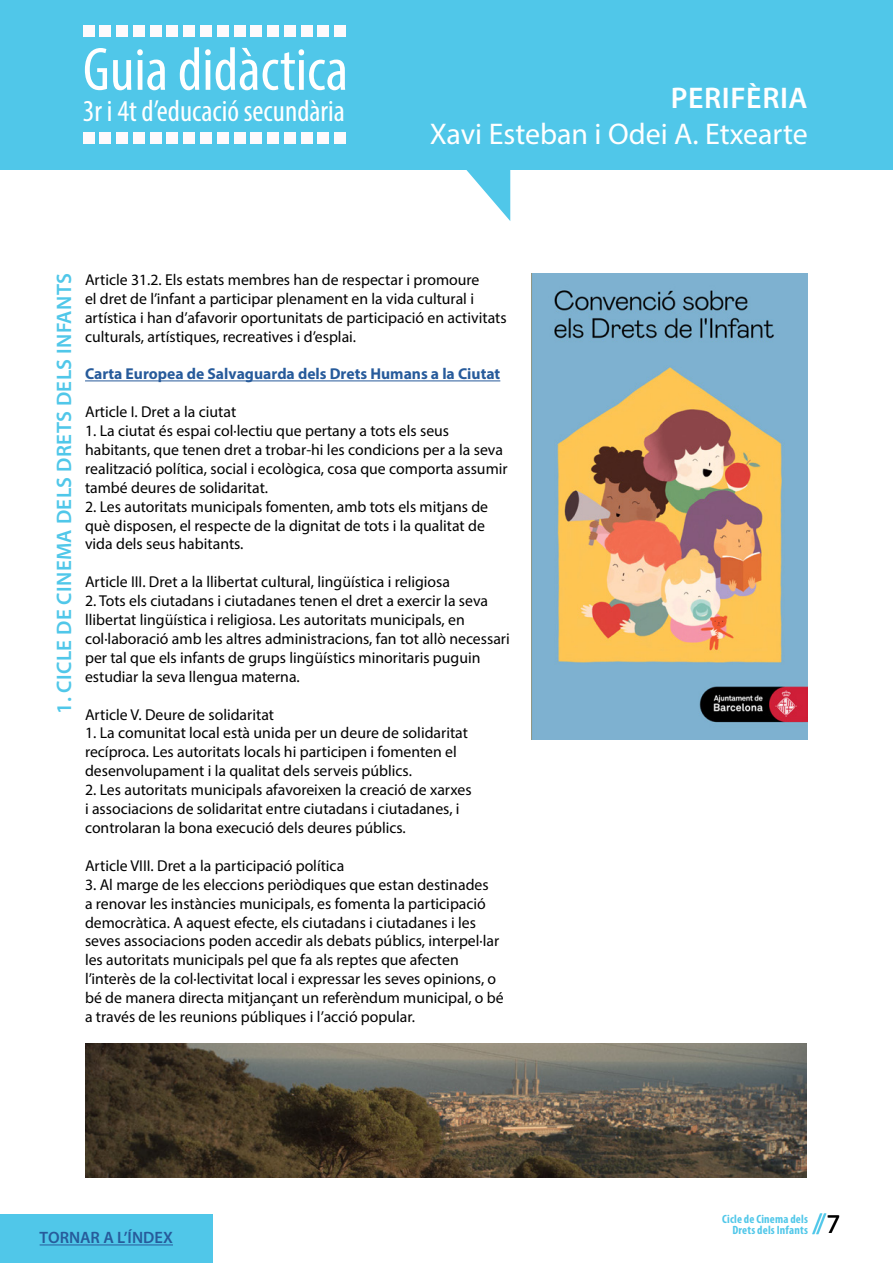
<style>
.page{position:relative;width:893px;height:1263px;background:#fff}
.page>*{position:absolute;margin:0;border:0;box-sizing:border-box;transform-origin:0 0}
.t1{font:condensed 61.5px "Myriad Pro";color:#fff}
.t2{font:condensed 30.45px "Myriad Pro";color:#fff}
.t3{font:30px "Myriad Pro";color:#fff}
.t4{font:600 30px "Myriad Pro";letter-spacing:.02em;color:#fff}
.t5{font:28.5px "Myriad Pro";color:#50c7e9}
.t6{font:600 21px "Myriad Pro";letter-spacing:.02em;color:#50c7e9}
.t7{font:600 16.5px "Myriad Pro";color:#275b9b}
.t8{font:15.75px/18.9px "Myriad Pro";color:#000}
.t9{font:700 15.75px "Myriad Pro";color:#275b9b}
.t10{font:700 condensed 12px/10.5px "Myriad Pro";letter-spacing:.015em;color:#50c7e9;text-align:right}
.s1{font-size:27px;color:#000}
</style>
<div class="page">
<div style="left:0;top:0;width:893px;height:169px;background:#50c7e9"></div>
<svg style="left:459px;top:169px;width:51px;height:52px"></svg>
<div style="left:83px;top:26px;width:11px;height:11px;background:#fefafc"></div>
<div style="left:100px;top:26px;width:11px;height:11px;background:#fefafc"></div>
<div style="left:116px;top:26px;width:12px;height:11px;background:#fefafc"></div>
<div style="left:133px;top:26px;width:12px;height:11px;background:#fefafc"></div>
<div style="left:150px;top:26px;width:11px;height:11px;background:#fefafc"></div>
<div style="left:167px;top:26px;width:11px;height:11px;background:#fefafc"></div>
<div style="left:183px;top:26px;width:12px;height:11px;background:#fefafc"></div>
<div style="left:200px;top:26px;width:12px;height:11px;background:#fefafc"></div>
<div style="left:217px;top:26px;width:11px;height:11px;background:#fefafc"></div>
<div style="left:234px;top:26px;width:11px;height:11px;background:#fefafc"></div>
<div style="left:251px;top:26px;width:11px;height:11px;background:#fefafc"></div>
<div style="left:267px;top:26px;width:12px;height:11px;background:#fefafc"></div>
<div style="left:284px;top:26px;width:12px;height:11px;background:#fefafc"></div>
<div style="left:301px;top:26px;width:11px;height:11px;background:#fefafc"></div>
<div style="left:318px;top:26px;width:11px;height:11px;background:#fefafc"></div>
<div style="left:334px;top:26px;width:12px;height:11px;background:#fefafc"></div>
<div style="left:83px;top:132px;width:11px;height:12px;background:#fefafc"></div>
<div style="left:100px;top:132px;width:11px;height:12px;background:#fefafc"></div>
<div style="left:116px;top:132px;width:12px;height:12px;background:#fefafc"></div>
<div style="left:133px;top:132px;width:12px;height:12px;background:#fefafc"></div>
<div style="left:150px;top:132px;width:11px;height:12px;background:#fefafc"></div>
<div style="left:167px;top:132px;width:11px;height:12px;background:#fefafc"></div>
<div style="left:183px;top:132px;width:12px;height:12px;background:#fefafc"></div>
<div style="left:200px;top:132px;width:12px;height:12px;background:#fefafc"></div>
<div style="left:217px;top:132px;width:11px;height:12px;background:#fefafc"></div>
<div style="left:234px;top:132px;width:11px;height:12px;background:#fefafc"></div>
<div style="left:251px;top:132px;width:11px;height:12px;background:#fefafc"></div>
<div style="left:267px;top:132px;width:12px;height:12px;background:#fefafc"></div>
<div style="left:284px;top:132px;width:12px;height:12px;background:#fefafc"></div>
<div style="left:301px;top:132px;width:11px;height:12px;background:#fefafc"></div>
<div style="left:318px;top:132px;width:11px;height:12px;background:#fefafc"></div>
<div style="left:334px;top:132px;width:12px;height:12px;background:#fefafc"></div>
<div style="left:0;top:1214px;width:213px;height:49px;background:#50c7e9"></div>
<hr style="left:40px;top:1244px;width:133px;height:1px;background:#275b9b">
<hr style="left:85px;top:380px;width:415px;height:1px;background:#275b9b">
<img style="left:531px;top:273px;width:277px;height:467px">
<img style="left:85px;top:1043px;width:722px;height:135px">
<h1 class="t1" style="left:83px;top:32px;width:267px">Guia didàctica</h1>
<h2 class="t2" style="left:83px;top:93px;width:263px">3r i 4t d’educació secundària</h2>
<h3 class="t4" style="left:671px;top:79px;width:138px">PERIFÈRIA</h3>
<h3 class="t3" style="left:430px;top:115px;width:380px">Xavi Esteban i Odei A. Etxearte</h3>
<h3 class="t6" style="left:51px;top:714px;width:442px;rotate:-90deg">1. CICLE DE CINEMA DELS DRETS DELS INFANTS</h3>
<p class="t8" style="left:85px;top:270px;width:423px">Article 31.2. Els estats membres han de respectar i promoure<br>el dret de l’infant a participar plenament en la vida cultural i artística i han d’afavorir oportunitats de participació en activitats culturals, artístiques, recreatives i d’esplai.</p>
<p class="t9" style="left:85px;top:364px;width:417px">Carta Europea de Salvaguarda dels Drets Humans a la Ciutat</p>
<p class="t8" style="left:85px;top:402px;width:153px">Article I. Dret a la ciutat</p>
<p class="t8" style="left:85px;top:421px;width:424px">1. La ciutat és espai col·lectiu que pertany a tots els seus habitants, que tenen dret a trobar-hi les condicions per a la seva realització política, social i ecològica, cosa que comporta assumir també deures de solidaritat.</p>
<p class="t8" style="left:85px;top:497px;width:405px">2. Les autoritats municipals fomenten, amb tots els mitjans de què disposen, el respecte de la dignitat de tots i la qualitat de vida dels seus habitants.</p>
<p class="t8" style="left:85px;top:572px;width:366px">Article III. Dret a la llibertat cultural, lingüística i religiosa</p>
<p class="t8" style="left:85px;top:591px;width:426px">2. Tots els ciutadans i ciutadanes tenen el dret a exercir la seva llibertat lingüística i religiosa. Les autoritats municipals, en col·laboració amb les altres administracions, fan tot allò necessari per tal que els infants de grups lingüístics minoritaris puguin estudiar la seva llengua materna.</p>
<p class="t8" style="left:85px;top:705px;width:191px">Article V. Deure de solidaritat</p>
<p class="t8" style="left:85px;top:723px;width:384px">1. La comunitat local està unida per un deure de solidaritat recíproca. Les autoritats locals hi participen i fomenten el desenvolupament i la qualitat dels serveis públics.</p>
<p class="t8" style="left:85px;top:780px;width:388px">2. Les autoritats municipals afavoreixen la creació de xarxes i associacions de solidaritat entre ciutadans i ciutadanes, i controlaran la bona execució dels deures públics.</p>
<p class="t8" style="left:85px;top:856px;width:261px">Article VIII. Dret a la participació política</p>
<p class="t8" style="left:85px;top:875px;width:420px">3. Al marge de les eleccions periòdiques que estan destinades<br>a renovar les instàncies municipals, es fomenta la participació democràtica. A aquest efecte, els ciutadans i ciutadanes i les seves associacions poden accedir als debats públics, interpel·lar les autoritats municipals pel que fa als reptes que afecten l’interès de la col·lectivitat local i expressar les seves opinions, o bé de manera directa mitjançant un referèndum municipal, o bé a través de les reunions públiques i l’acció popular.</p>
<p class="t7" style="left:40px;top:1227px;width:135px">TORNAR A L’ÍNDEX</p>
<h3 class="t5" style="left:812px;top:1206px;width:29px">//<span class="s1">7</span></h3>
<p class="t10" style="left:722px;top:1213px;width:87px">Cicle de Cinema dels<br>Drets dels Infants</p>
</div>
